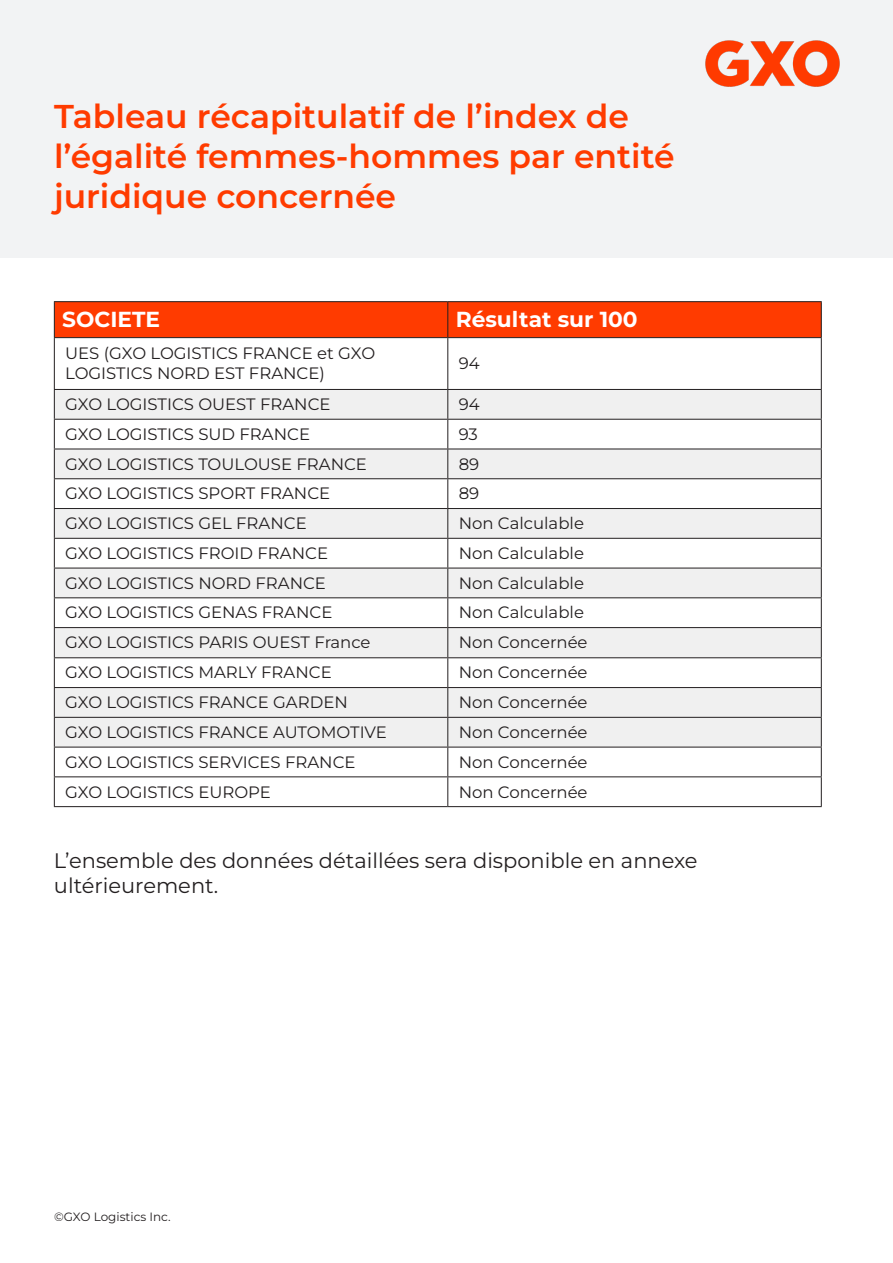
<style>
.page{position:relative;width:893px;height:1263px;background:#fff}
.page>*{position:absolute;margin:0;border:0;box-sizing:border-box;transform-origin:0 0}
.t1{font:600 33px/39.6px "Montserrat";color:#ff3b00}
.t2{font:700 21.75px "Montserrat";color:#fff}
.t3{font:21px/25.2px "Montserrat";color:#231f20}
.t4{font:16.5px/19.8px "Montserrat";color:#231f20}
.t5{font:12px "Montserrat";color:#231f20}
</style>
<div class="page">
<div style="left:0;top:0;width:893px;height:258px;background:#f2f3f4"></div>
<img style="left:705px;top:40px;width:135px;height:47px">
<div style="left:55px;top:302px;width:766px;height:35px;background:#ff3b00"></div>
<hr style="left:54px;top:301px;width:394px;height:1px;background:#231f20">
<hr style="left:54px;top:302px;width:1px;height:35px;background:#231f20">
<hr style="left:448px;top:301px;width:374px;height:1px;background:#231f20">
<hr style="left:447px;top:302px;width:1px;height:35px;background:#231f20">
<hr style="left:821px;top:302px;width:1px;height:35px;background:#231f20">
<hr style="left:54px;top:337px;width:394px;height:1px;background:#231f20">
<hr style="left:54px;top:338px;width:1px;height:51px;background:#231f20">
<hr style="left:448px;top:337px;width:374px;height:1px;background:#231f20">
<hr style="left:447px;top:338px;width:1px;height:51px;background:#231f20">
<hr style="left:821px;top:338px;width:1px;height:51px;background:#231f20">
<hr style="left:54px;top:389px;width:394px;height:1px;background:#231f20">
<hr style="left:448px;top:389px;width:374px;height:1px;background:#231f20">
<svg style="left:54px;top:390px;width:768px;height:416px"></svg>
<hr style="left:54px;top:806px;width:394px;height:1px;background:#231f20">
<hr style="left:448px;top:806px;width:374px;height:1px;background:#231f20">
<p class="t1" style="left:54px;top:95px;width:622px">Tableau récapitulatif de l’index de l’égalité femmes-hommes par entité juridique concernée</p>
<p class="t2" style="left:62px;top:304px;width:99px">SOCIETE</p>
<p class="t2" style="left:456px;top:304px;width:184px">Résultat sur 100</p>
<p class="t4" style="left:65px;top:343px;width:311px">UES (GXO LOGISTICS FRANCE et GXO<br>LOGISTICS NORD EST FRANCE)</p>
<p class="t4" style="left:459px;top:353px;width:22px">94</p>
<p class="t4" style="left:65px;top:394px;width:267px">GXO LOGISTICS OUEST FRANCE</p>
<p class="t4" style="left:459px;top:394px;width:22px">94</p>
<p class="t4" style="left:65px;top:423px;width:246px">GXO LOGISTICS SUD FRANCE</p>
<p class="t4" style="left:459px;top:423px;width:21px">93</p>
<p class="t4" style="left:65px;top:453px;width:303px">GXO LOGISTICS TOULOUSE FRANCE</p>
<p class="t4" style="left:459px;top:453px;width:22px">89</p>
<p class="t4" style="left:65px;top:483px;width:267px">GXO LOGISTICS SPORT FRANCE</p>
<p class="t4" style="left:459px;top:483px;width:22px">89</p>
<p class="t4" style="left:65px;top:513px;width:243px">GXO LOGISTICS GEL FRANCE</p>
<p class="t4" style="left:459px;top:513px;width:127px">Non Calculable</p>
<p class="t4" style="left:65px;top:543px;width:264px">GXO LOGISTICS FROID FRANCE</p>
<p class="t4" style="left:459px;top:543px;width:127px">Non Calculable</p>
<p class="t4" style="left:65px;top:572px;width:262px">GXO LOGISTICS NORD FRANCE</p>
<p class="t4" style="left:459px;top:572px;width:127px">Non Calculable</p>
<p class="t4" style="left:65px;top:602px;width:269px">GXO LOGISTICS GENAS FRANCE</p>
<p class="t4" style="left:459px;top:602px;width:127px">Non Calculable</p>
<p class="t4" style="left:65px;top:632px;width:307px">GXO LOGISTICS PARIS OUEST France</p>
<p class="t4" style="left:459px;top:632px;width:130px">Non Concernée</p>
<p class="t4" style="left:65px;top:662px;width:268px">GXO LOGISTICS MARLY FRANCE</p>
<p class="t4" style="left:459px;top:662px;width:130px">Non Concernée</p>
<p class="t4" style="left:65px;top:692px;width:284px">GXO LOGISTICS FRANCE GARDEN</p>
<p class="t4" style="left:459px;top:692px;width:130px">Non Concernée</p>
<p class="t4" style="left:65px;top:722px;width:323px">GXO LOGISTICS FRANCE AUTOMOTIVE</p>
<p class="t4" style="left:459px;top:722px;width:130px">Non Concernée</p>
<p class="t4" style="left:65px;top:751px;width:292px">GXO LOGISTICS SERVICES FRANCE</p>
<p class="t4" style="left:459px;top:751px;width:130px">Non Concernée</p>
<p class="t4" style="left:65px;top:781px;width:207px">GXO LOGISTICS EUROPE</p>
<p class="t4" style="left:459px;top:781px;width:130px">Non Concernée</p>
<p class="t3" style="left:54px;top:847px;width:645px">L’ensemble des données détaillées sera disponible en annexe ultérieurement.</p>
<p class="t5" style="left:54px;top:1208px;width:118px">©GXO Logistics Inc.</p>
</div>
